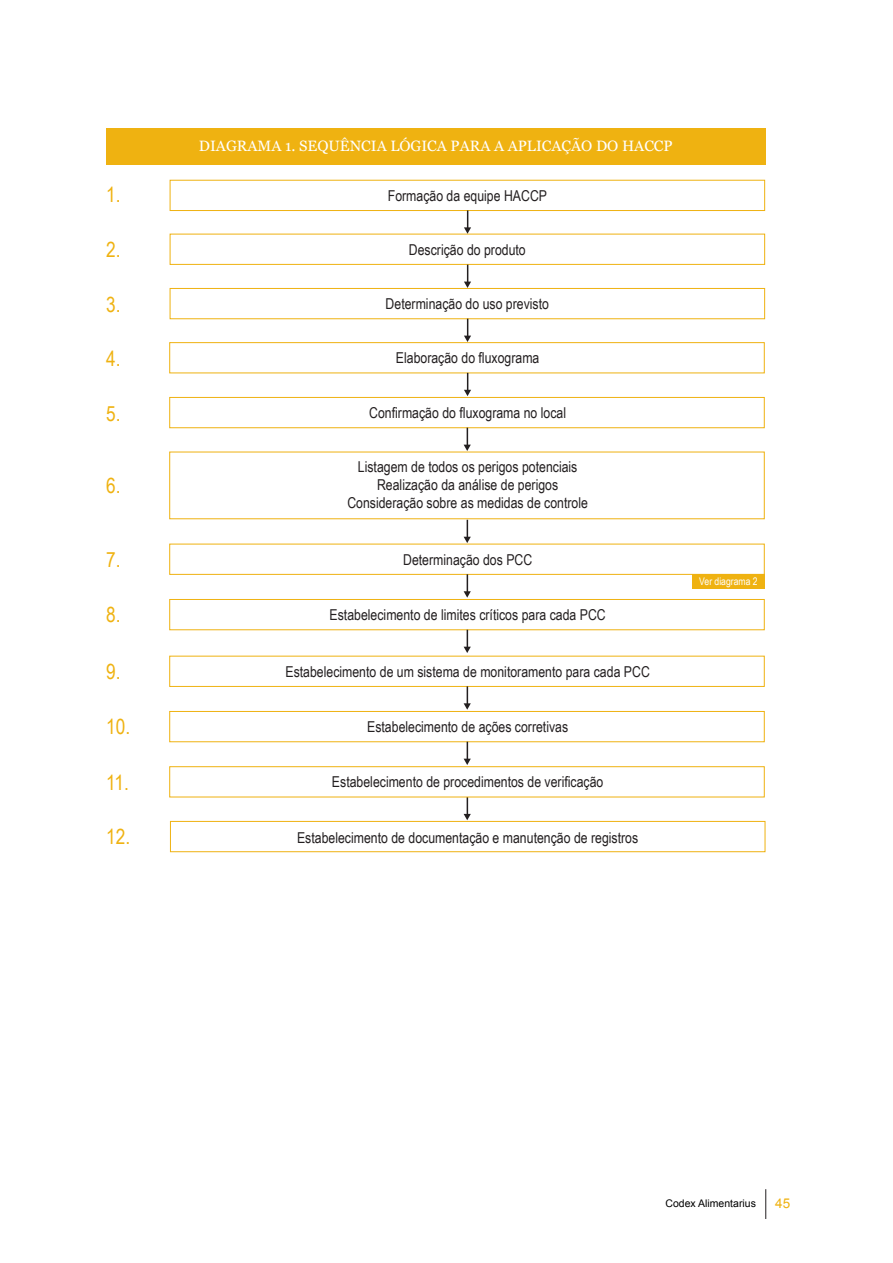
<style>
.page{position:relative;width:893px;height:1263px;background:#fff}
.page>*{position:absolute;margin:0;border:0;box-sizing:border-box;transform-origin:0 0}
.t1{font:21px "Arial Narrow";color:#efb211}
.t2{font:15px/17.7px "Arial Narrow";color:#231f20;text-align:center}
.t3{font:15px "Georgia";color:#fff}
.t4{font:13.5px "Arial";color:#efb211}
.t5{font:10.5px "Arial";color:#000}
.t6{font:10.5px "Arial Narrow";color:#fff}
</style>
<div class="page">
<hr style="left:765px;top:1189px;width:1px;height:30px;background:#231f20">
<div style="left:106px;top:128px;width:659px;height:36px;background:#efb211"></div>
<div style="left:170px;top:180px;width:595px;height:31px;border:1px solid #efb211"></div>
<div style="left:170px;top:234px;width:595px;height:31px;border:1px solid #efb211"></div>
<div style="left:170px;top:288px;width:595px;height:31px;border:1px solid #efb211"></div>
<div style="left:169px;top:342px;width:596px;height:31px;border:1px solid #efb211"></div>
<div style="left:169px;top:397px;width:596px;height:31px;border:1px solid #efb211"></div>
<div style="left:169px;top:544px;width:596px;height:31px;border:1px solid #efb211"></div>
<div style="left:169px;top:599px;width:596px;height:31px;border:1px solid #efb211"></div>
<div style="left:169px;top:656px;width:596px;height:31px;border:1px solid #efb211"></div>
<div style="left:169px;top:711px;width:596px;height:31px;border:1px solid #efb211"></div>
<svg style="left:464px;top:210px;width:7px;height:24px"></svg>
<svg style="left:464px;top:265px;width:7px;height:23px"></svg>
<svg style="left:464px;top:319px;width:7px;height:23px"></svg>
<svg style="left:464px;top:373px;width:7px;height:23px"></svg>
<svg style="left:464px;top:428px;width:7px;height:23px"></svg>
<svg style="left:464px;top:520px;width:7px;height:23px"></svg>
<svg style="left:464px;top:574px;width:7px;height:24px"></svg>
<svg style="left:464px;top:630px;width:7px;height:23px"></svg>
<svg style="left:464px;top:686px;width:7px;height:24px"></svg>
<svg style="left:464px;top:742px;width:7px;height:23px"></svg>
<svg style="left:464px;top:797px;width:7px;height:23px"></svg>
<div style="left:169px;top:766px;width:596px;height:31px;border:1px solid #efb211"></div>
<div style="left:170px;top:821px;width:595px;height:31px;border:1px solid #efb211"></div>
<div style="left:692px;top:574px;width:73px;height:15px;background:#efb211"></div>
<p class="t3" style="left:199px;top:138px;width:475px">DIAGRAMA 1. SEQUÊNCIA LÓGICA PARA A APLICAÇÃO DO HACCP</p>
<h1 class="t1" style="left:106px;top:179px;width:16px">1.</h1>
<h1 class="t1" style="left:106px;top:235px;width:16px">2.</h1>
<h1 class="t1" style="left:106px;top:289px;width:16px">3.</h1>
<h1 class="t1" style="left:106px;top:343px;width:16px">4.</h1>
<p class="t2" style="left:388px;top:186px;width:161px">Formação da equipe HACCP</p>
<p class="t2" style="left:409px;top:240px;width:118px">Descrição do produto</p>
<p class="t2" style="left:386px;top:294px;width:165px">Determinação do uso previsto</p>
<p class="t2" style="left:396px;top:348px;width:145px">Elaboração do fluxograma</p>
<h1 class="t1" style="left:106px;top:398px;width:16px">5.</h1>
<p class="t2" style="left:369px;top:403px;width:198px">Confirmação do fluxograma no local</p>
<h1 class="t1" style="left:106px;top:470px;width:16px">6.</h1>
<p class="t2" style="left:347px;top:458px;width:242px">Listagem de todos os perigos potenciais<br>Realização da análise de perigos<br>Consideração sobre as medidas de controle</p>
<h1 class="t1" style="left:106px;top:544px;width:16px">7.</h1>
<p class="t2" style="left:403px;top:550px;width:131px">Determinação dos PCC</p>
<p class="t6" style="left:699px;top:574px;width:60px">Ver diagrama 2</p>
<h1 class="t1" style="left:106px;top:600px;width:16px">8.</h1>
<p class="t2" style="left:330px;top:605px;width:278px">Estabelecimento de limites críticos para cada PCC</p>
<h1 class="t1" style="left:106px;top:656px;width:16px">9.</h1>
<h1 class="t1" style="left:106px;top:711px;width:25px">10.</h1>
<p class="t2" style="left:285px;top:663px;width:366px">Estabelecimento de um sistema de monitoramento para cada PCC</p>
<p class="t2" style="left:367px;top:717px;width:202px">Estabelecimento de ações corretivas</p>
<h1 class="t1" style="left:106px;top:767px;width:24px">11.</h1>
<h1 class="t1" style="left:106px;top:821px;width:25px">12.</h1>
<p class="t2" style="left:332px;top:773px;width:273px">Estabelecimento de procedimentos de verificação</p>
<p class="t2" style="left:297px;top:828px;width:343px">Estabelecimento de documentação e manutenção de registros</p>
<p class="t5" style="left:665px;top:1196px;width:92px">Codex Alimentarius</p>
<p class="t4" style="left:775px;top:1194px;width:17px">45</p>
</div>
